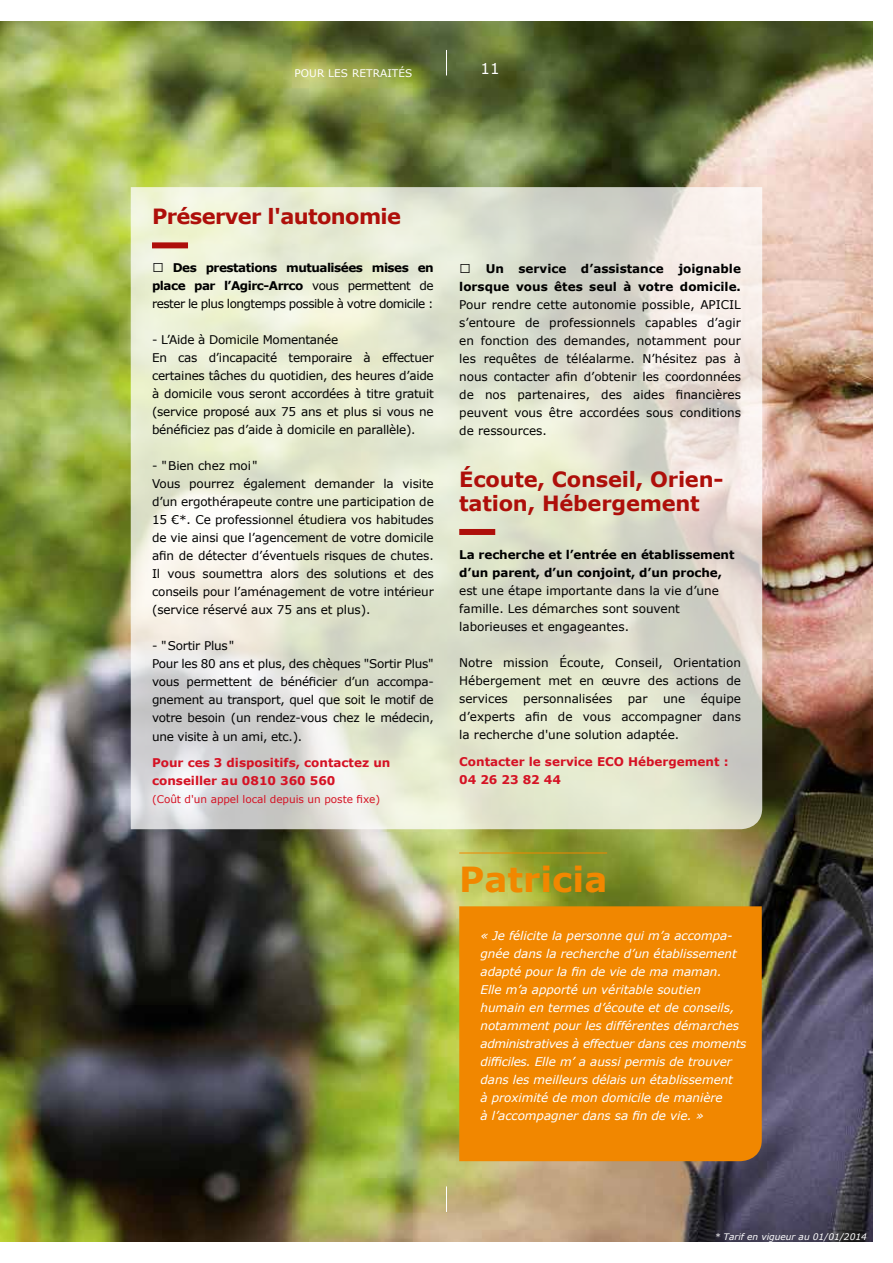
<style>
.page{position:relative;width:893px;height:1263px;background:#fff}
.page>*{position:absolute;margin:0;border:0;box-sizing:border-box;transform-origin:0 0}
.t1{font:700 34.5px "Verdana";color:#f18700}
.t2{font:700 21px/24px "Verdana";letter-spacing:-.01em;color:#ae0f0a}
.t3{font:700 21px "Verdana";letter-spacing:-.03em;color:#ae0f0a}
.t4{font:15px "Verdana";color:#fff}
.t5{font:12px/18px "Verdana";letter-spacing:-.01em;color:#000}
.t6{font:italic 12px/18px "Verdana";letter-spacing:-.005em;color:#fff}
.t7{font:700 12px/18px "Verdana";color:#000}
.t8{font:700 12px/18px "Verdana";color:#d51224}
.t9{font:10.5px "Verdana";letter-spacing:-.005em;color:#d51224}
.t10{font:10.5px "Verdana";letter-spacing:.01em;color:#fff}
.t11{font:italic 9px "Verdana";color:#fff}
.s1{font-weight:700}
</style>
<div class="page">
<img style="left:0;top:21px;width:872px;height:1221px">
<svg style="left:131px;top:187px;width:631px;height:642px;background:#e2e3d3"></svg>
<div style="left:459px;top:906px;width:303px;height:255px;background:#f18700"></div>
<hr style="left:459px;top:853px;width:148px;height:1px;background:#f18700">
<div style="left:152px;top:242px;width:36px;height:6px;background:#ae0f0a"></div>
<svg style="left:446px;top:1186px;width:1px;height:26px"></svg>
<svg style="left:446px;top:50px;width:1px;height:25px"></svg>
<div style="left:459px;top:529px;width:36px;height:6px;background:#ae0f0a"></div>
<p class="t10" style="left:294px;top:66px;width:120px">POUR LES RETRAITÉS</p>
<p class="t4" style="left:480px;top:59px;width:21px">11</p>
<h2 class="t3" style="left:152px;top:203px;width:251px">Préserver l'autonomie</h2>
<p class="t5" style="left:152px;top:259px;width:283px;text-align:justify"><span class="s1">● Des prestations mutualisées mises en place par l’Agirc-Arrco</span> vous permettent de rester le plus longtemps possible à votre domicile :</p>
<p class="t5" style="left:152px;top:331px;width:283px">- L’Aide à Domicile Momentanée<br>En cas d’incapacité temporaire à effectuer certaines tâches du quotidien, des heures d’aide à domicile vous seront accordées à titre gratuit (service proposé aux 75 ans et plus si vous ne bénéficiez pas d’aide à domicile en parallèle).</p>
<p class="t5" style="left:152px;top:457px;width:283px">- "Bien chez moi"<br>Vous pourrez également demander la visite d’un ergothérapeute contre une participation de 15 €*. Ce professionnel étudiera vos habitudes de vie ainsi que l’agencement de votre domicile afin de détecter d’éventuels risques de chutes.<br>Il vous soumettra alors des solutions et des conseils pour l’aménagement de votre intérieur (service réservé aux 75 ans et plus).</p>
<p class="t5" style="left:152px;top:637px;width:283px">- "Sortir Plus"<br>Pour les 80 ans et plus, des chèques "Sortir Plus" vous permettent de bénéficier d’un accompa&shy;gnement au transport, quel que soit le motif de votre besoin (un rendez-vous chez le médecin, une visite à un ami, etc.).</p>
<p class="t8" style="left:152px;top:753px;width:240px">Pour ces 3 dispositifs, contactez un conseiller au 0810 360 560</p>
<p class="t9" style="left:152px;top:792px;width:230px">(Coût d'un appel local depuis un poste fixe)</p>
<p class="t7" style="left:459px;top:259px;width:283px">● Un service d’assistance joignable lorsque vous êtes seul à votre domicile.</p>
<p class="t5" style="left:459px;top:295px;width:283px;text-align:justify">Pour rendre cette autonomie possible, APICIL s’entoure de professionnels capables d’agir en fonction des demandes, notamment pour les requêtes de téléalarme. N’hésitez pas à nous contacter afin d’obtenir les coordonnées de nos partenaires, des aides financières peuvent vous être accordées sous conditions de ressources.</p>
<h2 class="t2" style="left:459px;top:467px;width:266px">Écoute, Conseil, Orien&shy;tation, Hébergement</h2>
<p class="t7" style="left:459px;top:546px;width:277px">La recherche et l’entrée en établissement d’un parent, d’un conjoint, d’un proche,</p>
<p class="t5" style="left:459px;top:582px;width:261px">est une étape importante dans la vie d’une famille. Les démarches sont souvent laborieuses et engageantes.</p>
<p class="t5" style="left:459px;top:654px;width:283px;text-align:justify">Notre mission Écoute, Conseil, Orientation Hébergement met en œuvre des actions de services</p>
<p class="t5" style="left:459px;top:690px;width:283px;text-align:justify;text-indent:242px">équipe d’experts afin de vous accompagner dans la recherche d'une solution adaptée.</p>
<p class="t8" style="left:459px;top:752px;width:271px">Contacter le service ECO Hébergement :<br>04 26 23 82 44</p>
<p class="t5" style="left:523px;top:690px;width:91px">personnalisées</p>
<p class="t5" style="left:628px;top:690px;width:21px">par</p>
<p class="t5" style="left:663px;top:690px;width:24px">une</p>
<h1 class="t1" style="left:459px;top:857px;width:150px">Patricia</h1>
<p class="t6" style="left:480px;top:926px;width:267px">« Je félicite la personne qui m’a accompa&shy;gnée dans la recherche d’un établissement adapté pour la fin de vie de ma maman.<br>Elle m’a apporté un véritable soutien humain en termes d’écoute et de conseils, notamment pour les différentes démarches administratives à effectuer dans ces moments difficiles. Elle m’ a aussi permis de trouver dans les meilleurs délais un établissement<br>à proximité de mon domicile de manière<br>à l’accompagner dans sa fin de vie. »</p>
<p class="t11" style="left:715px;top:1230px;width:154px">* Tarif en vigueur au 01/01/2014</p>
</div>
